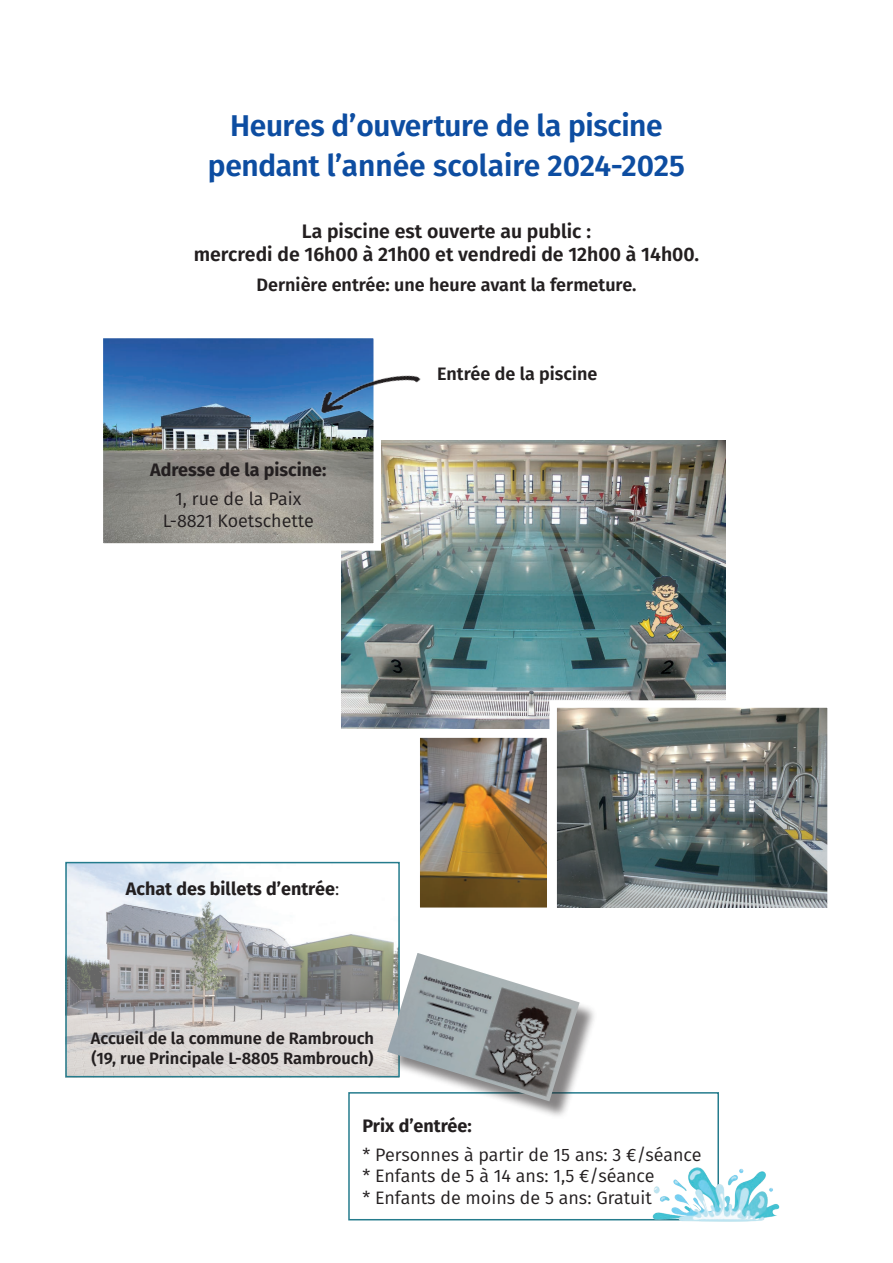
<style>
.page{position:relative;width:893px;height:1263px;background:#fff}
.page>*{position:absolute;margin:0;border:0;box-sizing:border-box;transform-origin:0 0}
.t1{font:600 30px/40.2px "Fira Sans";letter-spacing:-.01em;color:#0d4da1;text-align:center}
.t2{font:600 19.5px/23.4px "Fira Sans";color:#231f20;text-align:center}
.t3{font:18px/21.6px "Fira Sans";color:#231f20}
.t4{font:600 18px "Fira Sans";color:#231f20}
.t5{font:700 18px "Fira Sans";color:#231f20}
.t6{font:600 16.5px/19.8px "Fira Sans";color:#231f20}
.s1{font-weight:700}
.s2{font-weight:400}
</style>
<div class="page">
<svg style="left:348px;top:1092px;width:371px;height:129px"></svg>
<img style="left:342px;top:440px;width:384px;height:288px">
<svg style="left:546px;top:696px;width:282px;height:212px;background:#7a8180"></svg>
<img style="left:629px;top:562px;width:64px;height:85px">
<img style="left:420px;top:735px;width:129px;height:173px">
<svg style="left:65px;top:861px;width:335px;height:217px"></svg>
<div style="left:391px;top:956px;width:206px;height:163px;background:#231f20;opacity:.55"></div>
<img style="left:387px;top:953px;width:193px;height:148px">
<svg style="left:103px;top:338px;width:282px;height:216px;background:#7e8e9e"></svg>
<img style="left:270px;top:338px;width:189px;height:128px">
<img style="left:643px;top:1150px;width:137px;height:72px">
<h1 class="t1" style="left:208px;top:103px;width:479px">Heures d<span class="s1">’</span>ouverture de la piscine pendant l’année scolaire 2024-2025</h1>
<p class="t2" style="left:194px;top:218px;width:507px">La piscine est ouverte au public :<br>mercredi de 16h00 à 21h00 et vendredi de 12h00 à 14h00.</p>
<p class="t4" style="left:257px;top:270px;width:381px">Dernière entrée: une heure avant la fermeture.</p>
<p class="t5" style="left:150px;top:455px;width:178px">Adresse de la piscine:</p>
<p class="t3" style="left:163px;top:488px;width:153px;text-align:center">1, rue de la Paix<br>L-8821 Koetschette</p>
<p class="t4" style="left:437px;top:359px;width:162px">Entrée de la piscine</p>
<p class="t5" style="left:126px;top:873px;width:215px">Achat des billets d’entrée<span class="s2">:</span></p>
<p class="t6" style="left:91px;top:1027px;width:285px">Accueil de la commune de Rambrouch (19, rue Principale L-8805 Rambrouch)</p>
<p class="t5" style="left:362px;top:1111px;width:111px">Prix d’entrée:</p>
<p class="t3" style="left:362px;top:1143px;width:341px">* Personnes à partir de 15 ans: 3 €/séance * Enfants de 5 à 14 ans: 1,5 €/séance<br>* Enfants de moins de 5 ans: Gratuit</p>
</div>
